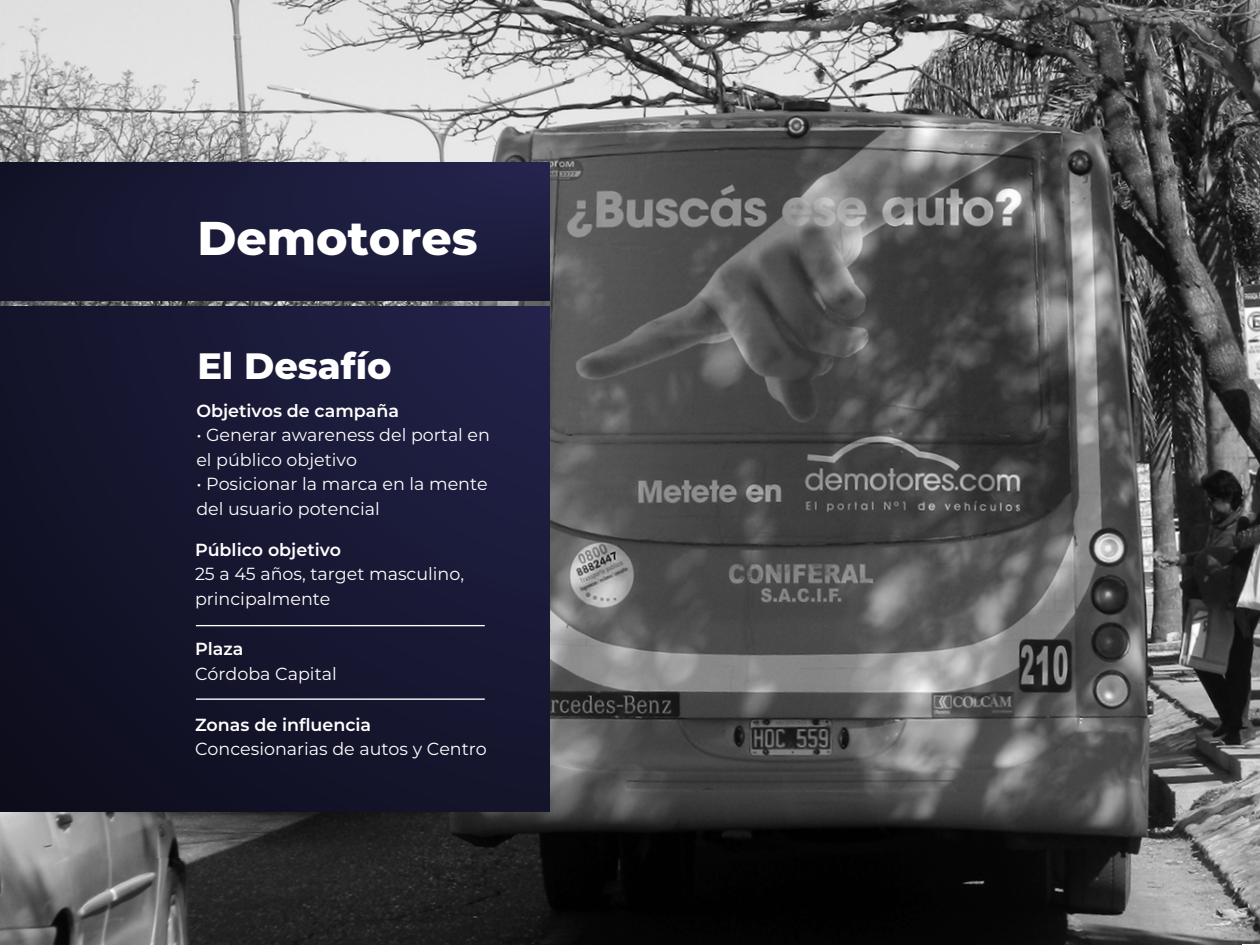
<style>
.page{position:relative;width:1260px;height:945px;background:#fff}
.page>*{position:absolute;margin:0;border:0;box-sizing:border-box;transform-origin:0 0}
.t1{font:800 47.25px "Montserrat";color:#fff}
.t2{font:800 36.57px "Montserrat";color:#fff}
.t3{font:17.5px/24.5px "Montserrat";color:#fff}
.t4{font:600 17.5px "Montserrat";color:#fff}
</style>
<div class="page">
<img style="left:0;top:0;width:1260px;height:945px">
<svg style="left:0;top:812px;width:550px;height:46px;background:#494949"></svg>
<div style="left:0;top:306px;width:550px;height:506px;background:linear-gradient(to right,#111124,#1d1d3e)"></div>
<div style="left:0;top:163px;width:550px;height:138px;background:linear-gradient(to right,#14142b,#202045)"></div>
<hr style="left:196px;top:625px;width:289px;height:1px;background:#fff">
<hr style="left:196px;top:698px;width:289px;height:2px;background:#fff">
<h1 class="t1" style="left:197px;top:204px;width:282px">Demotores</h1>
<h2 class="t2" style="left:197px;top:339px;width:196px">El Desafío</h2>
<p class="t4" style="left:196px;top:398px;width:204px">Objetivos de campaña</p>
<p class="t3" style="left:196px;top:422px;width:295px">• Generar awareness del portal en el público objetivo</p>
<p class="t3" style="left:196px;top:471px;width:293px">• Posicionar la marca en la mente del usuario potencial</p>
<p class="t4" style="left:195px;top:537px;width:148px">Público objetivo</p>
<p class="t3" style="left:195px;top:561px;width:271px">25 a 45 años, target masculino, principalmente</p>
<p class="t4" style="left:195px;top:637px;width:50px">Plaza</p>
<p class="t3" style="left:195px;top:661px;width:143px">Córdoba Capital</p>
<p class="t4" style="left:195px;top:712px;width:178px">Zonas de influencia</p>
<p class="t3" style="left:195px;top:736px;width:293px">Concesionarias de autos y Centro</p>
</div>
